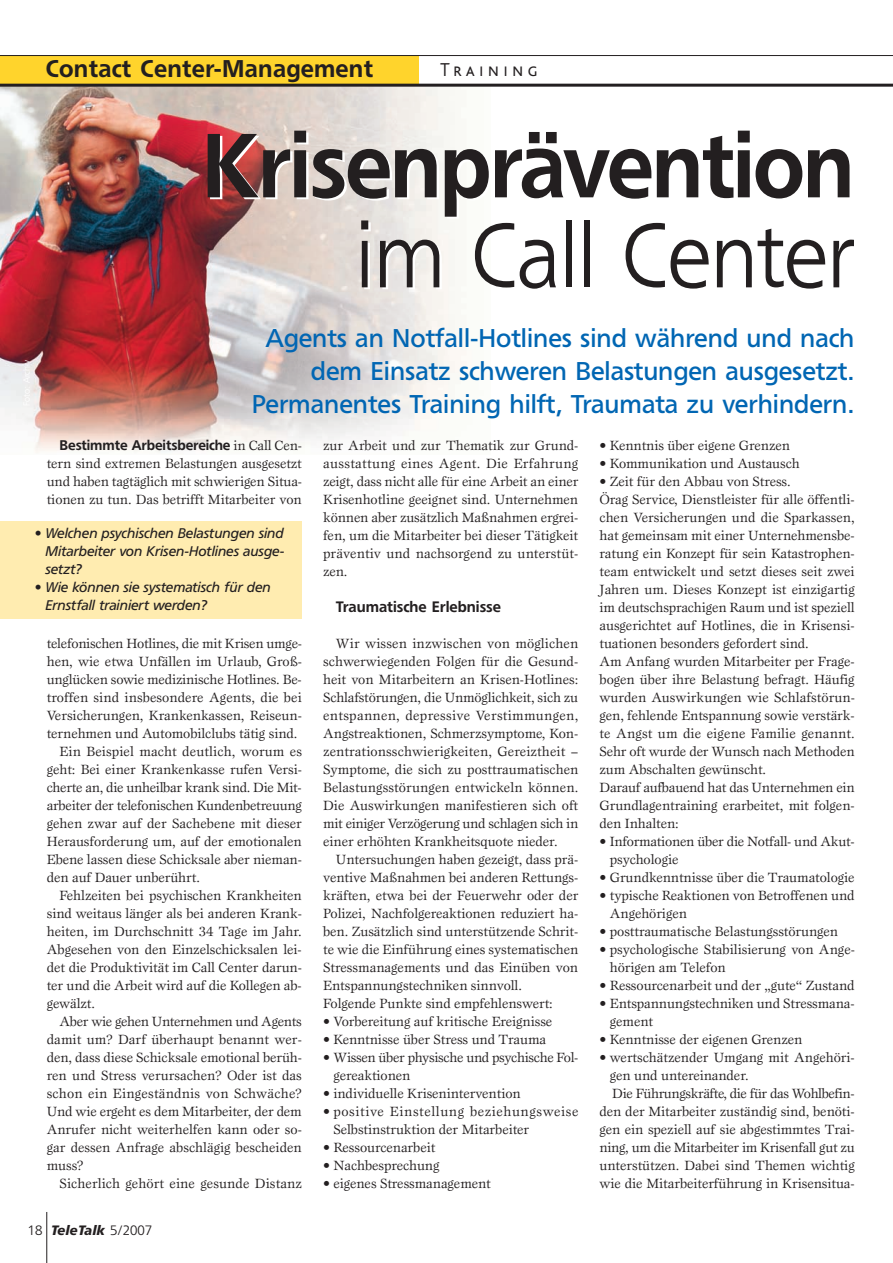
<style>
.page{position:relative;width:893px;height:1263px;background:#fff}
.page>*{position:absolute;margin:0;border:0;box-sizing:border-box;transform-origin:0 0}
.t1{font:500 90px "Freeborn SB";letter-spacing:-.02em;color:#231f20;scale:.95 1}
.t2{font:300 90px "Freeborn SB";color:#231f20;scale:.95 1}
.t3{font:25.5px/33px "Freeborn SB";color:#0166b3;text-align:right}
.t4{font:500 24px "Freeborn SB";letter-spacing:.01em;color:#231f20}
.t5{font:300 19.5px "Bliss Caps";letter-spacing:.215em;color:#231f20}
.t6{font:500 15px "Freeborn SB";color:#231f20}
.t7{font:13.8px/18px "Esprit";letter-spacing:-.005em;color:#231f20}
.t8{font:italic 13.8px/18px "Freeborn SB";color:#231f20;text-align:justify}
.t9{font:13.8px/18px "Esprit";letter-spacing:-.025em;color:#231f20}
.t10{font:13.8px/18px "Esprit";letter-spacing:.025em;color:#231f20}
.t11{font:500 13.8px "Freeborn SB";letter-spacing:-.005em;color:#231f20}
.t12{font:13.8px "Esprit";letter-spacing:.015em;color:#231f20}
.t13{font:300 13.5px "Freeborn SB";color:#231f20}
.s1{font-family:"Esprit";font-weight:400}
.s2{font-weight:700;font-style:italic}
</style>
<div class="page">
<img style="left:0;top:87px;width:466px;height:366px">
<hr style="left:47px;top:1212px;width:1px;height:51px;background:#231f20">
<div style="left:0;top:55px;width:419px;height:30px;background:#ffd42c"></div>
<hr style="left:0;top:55px;width:893px;height:1px;background:#231f20">
<hr style="left:0;top:84px;width:893px;height:3px;background:#231f20">
<div style="left:0;top:521px;width:302px;height:97px;background:#ffecb0"></div>
<h3 class="t4" style="left:46px;top:55px;width:329px">Contact Center-Management</h3>
<h3 class="t5" style="left:440px;top:64px;width:99px">Training</h3>
<h1 class="t1" style="left:202px;top:114px;width:689px">Krisenprävention</h1>
<h1 class="t2" style="left:356px;top:204px;width:526px">im Call Center</h1>
<h2 class="t3" style="left:252px;top:322px;width:604px">Agents an Notfall-Hotlines sind während und nach dem Einsatz schweren Belastungen ausgesetzt.<br>Permanentes Training hilft, Traumata zu verhindern.</h2>
<p class="t11" style="left:60px;top:437px;width:244px">Bestimmte Arbeitsbereiche <span class="s1">in Call Cen-</span></p>
<p class="t7" style="left:47px;top:456px;width:257px;text-align:justify">tern sind extremen Belastungen ausgesetzt und haben tagtäglich mit schwierigen Situa&shy;tionen zu tun. Das betrifft Mitarbeiter von</p>
<p class="t8" style="left:46px;top:524px;width:240px;text-indent:-12px">• Welchen psychischen Belastungen sind Mitarbeiter von Krisen-Hotlines ausge&shy;setzt?</p>
<p class="t8" style="left:46px;top:578px;width:227px;text-indent:-12px">• Wie können sie systematisch für den<br>Ernstfall trainiert werden?</p>
<p class="t7" style="left:47px;top:636px;width:257px">telefonischen Hotlines, die mit Krisen umge-</p>
<p class="t7" style="left:47px;top:654px;width:257px">hen, wie etwa Unfällen im Urlaub, Groß-</p>
<p class="t7" style="left:47px;top:671px;width:256px">unglücken sowie medizinische Hotlines. Be-</p>
<p class="t7" style="left:47px;top:689px;width:257px">troffen sind insbesondere Agents, die bei</p>
<p class="t7" style="left:47px;top:707px;width:257px">Versicherungen, Krankenkassen, Reiseun-</p>
<p class="t7" style="left:47px;top:725px;width:252px">ternehmen und Automobilclubs tätig sind.</p>
<p class="t7" style="left:60px;top:743px;width:244px">Ein Beispiel macht deutlich, worum es</p>
<p class="t7" style="left:47px;top:761px;width:257px">geht: Bei einer Krankenkasse rufen Versi-</p>
<p class="t7" style="left:47px;top:779px;width:256px">cherte an, die unheilbar krank sind. Die Mit-</p>
<p class="t7" style="left:47px;top:797px;width:257px">arbeiter der telefonischen Kundenbetreuung</p>
<p class="t7" style="left:47px;top:815px;width:257px">gehen zwar auf der Sachebene mit dieser</p>
<p class="t7" style="left:47px;top:833px;width:257px">Herausforderung um, auf der emotionalen</p>
<p class="t7" style="left:47px;top:851px;width:257px">Ebene lassen diese Schicksale aber nieman-</p>
<p class="t7" style="left:47px;top:869px;width:155px">den auf Dauer unberührt.</p>
<p class="t7" style="left:60px;top:887px;width:244px">Fehlzeiten bei psychischen Krankheiten</p>
<p class="t7" style="left:47px;top:905px;width:257px">sind weitaus länger als bei anderen Krank-</p>
<p class="t7" style="left:47px;top:923px;width:256px">heiten, im Durchschnitt 34 Tage im Jahr.</p>
<p class="t7" style="left:47px;top:941px;width:256px">Abgesehen von den Einzelschicksalen lei-</p>
<p class="t7" style="left:47px;top:959px;width:257px">det die Produktivität im Call Center darun-</p>
<p class="t7" style="left:47px;top:977px;width:256px">ter und die Arbeit wird auf die Kollegen ab-</p>
<p class="t7" style="left:47px;top:995px;width:50px">gewälzt.</p>
<p class="t9" style="left:59px;top:1013px;width:244px">Aber wie gehen Unternehmen und Agents</p>
<p class="t7" style="left:47px;top:1031px;width:257px">damit um? Darf überhaupt benannt wer-</p>
<p class="t7" style="left:47px;top:1049px;width:257px">den, dass diese Schicksale emotional berüh-</p>
<p class="t7" style="left:47px;top:1067px;width:257px">ren und Stress verursachen? Oder ist das</p>
<p class="t12" style="left:47px;top:1088px;width:257px">schon ein Eingeständnis von Schwäche?</p>
<p class="t7" style="left:47px;top:1103px;width:257px">Und wie ergeht es dem Mitarbeiter, der dem</p>
<p class="t7" style="left:47px;top:1121px;width:257px">Anrufer nicht weiterhelfen kann oder so-</p>
<p class="t7" style="left:47px;top:1139px;width:257px">gar dessen Anfrage abschlägig bescheiden</p>
<p class="t7" style="left:47px;top:1157px;width:38px">muss?</p>
<p class="t7" style="left:59px;top:1175px;width:244px">Sicherlich gehört eine gesunde Distanz</p>
<p class="t13" style="left:28px;top:1222px;width:126px">18 <span class="s2">TeleTalk</span> 5/2007</p>
<p class="t7" style="left:323px;top:437px;width:257px;text-align:justify">zur Arbeit und zur Thematik zur Grund&shy;ausstattung eines Agent. Die Erfahrung zeigt, dass nicht alle für eine Arbeit an einer Krisenhotline geeignet sind. Unternehmen können aber zusätzlich Maßnahmen ergrei&shy;fen, um die Mitarbeiter bei dieser Tätigkeit präventiv und nachsorgend zu unterstüt&shy;zen.</p>
<p class="t6" style="left:336px;top:598px;width:167px">Traumatische Erlebnisse</p>
<p class="t7" style="left:323px;top:636px;width:257px;text-align:justify;text-indent:13px">Wir wissen inzwischen von möglichen schwerwiegenden Folgen für die Gesund&shy;heit von Mitarbeitern an Krisen-Hotlines:<br>Schlafstörungen, die Unmöglichkeit, sich zu ent spannen, depressive Verstimmungen, Angst reaktionen, Schmerzsymptome, Kon&shy;zentrationsschwierigkeiten, Gereiztheit – Symptome, die sich zu posttraumatischen Belastungsstörungen entwickeln können.<br>Die Auswirkungen manifestieren sich oft mit einiger Verzögerung und schlagen sich in einer erhöhten Krankheitsquote nieder.</p>
<p class="t7" style="left:323px;top:851px;width:257px;text-indent:13px">Untersuchungen haben gezeigt, dass prä&shy;ventive Maßnahmen bei anderen Rettungs&shy;kräften, etwa bei der Feuerwehr oder der Polizei, Nachfolgereaktionen reduziert ha&shy;ben. Zusätzlich sind unterstützende Schrit&shy;te wie die Einführung eines systematischen Stressmanagements und das Einüben von Entspannungstechniken sinnvoll.<br>Folgende Punkte sind empfehlenswert:</p>
<p class="t7" style="left:323px;top:1013px;width:231px">• Vorbereitung auf kritische Ereignisse</p>
<p class="t7" style="left:323px;top:1031px;width:225px">• Kenntnisse über Stress und Trauma</p>
<p class="t9" style="left:333px;top:1049px;width:246px;text-indent:-10px">• Wissen über physische und psychische Fol&shy;gereaktionen</p>
<p class="t7" style="left:323px;top:1085px;width:199px">• individuelle Krisenintervention</p>
<p class="t10" style="left:333px;top:1103px;width:246px;text-indent:-10px">• positive Einstellung beziehungsweise<br>Selbstinstruktion der Mitarbeiter</p>
<p class="t7" style="left:323px;top:1139px;width:114px">• Ressourcenarbeit</p>
<p class="t7" style="left:323px;top:1157px;width:118px">• Nachbesprechung</p>
<p class="t7" style="left:323px;top:1175px;width:169px">• eigenes Stressmanagement</p>
<p class="t7" style="left:599px;top:437px;width:192px">• Kenntnis über eigene Grenzen</p>
<p class="t7" style="left:599px;top:455px;width:202px">• Kommunikation und Austausch</p>
<p class="t7" style="left:599px;top:473px;width:257px">• Zeit für den Abbau von Stress.<br>Örag Service, Dienstleister für alle öffentli&shy;chen Versicherungen und die Sparkassen, hat gemeinsam mit einer Unternehmensbe&shy;ratung ein Konzept für sein Katastrophen&shy;team entwickelt und setzt dieses seit zwei Jahren um. Dieses Konzept ist einzigartig im deutschsprachigen Raum und ist speziell ausgerichtet auf Hotlines, die in Krisensi&shy;tuationen besonders gefordert sind.<br>Am Anfang wurden Mitarbeiter per Frage&shy;bogen über ihre Belastung befragt. Häufig wurden Auswirkungen wie Schlafstörun&shy;gen, fehlende Entspannung sowie verstärk&shy;te Angst um die eigene Familie genannt.<br>Sehr oft wurde der Wunsch nach Methoden zum Abschalten gewünscht.<br>Darauf aufbauend hat das Unternehmen ein Grundlagentraining erarbeitet, mit folgen&shy;den Inhalten:</p>
<p class="t7" style="left:610px;top:833px;width:246px;text-indent:-10px">• Informationen über die Notfall- und Akut&shy;psychologie</p>
<p class="t7" style="left:599px;top:869px;width:257px">• Grundkenntnisse über die Traumatologie</p>
<p class="t7" style="left:610px;top:887px;width:246px;text-indent:-10px">• typische Reaktionen von Betroffenen und<br>Angehörigen</p>
<p class="t7" style="left:599px;top:923px;width:240px">• posttraumatische Belastungsstörungen</p>
<p class="t7" style="left:610px;top:941px;width:246px;text-indent:-10px">• psychologische Stabilisierung von Ange&shy;hörigen am Telefon</p>
<p class="t7" style="left:599px;top:977px;width:257px">• Ressourcenarbeit und der „gute“ Zustand</p>
<p class="t7" style="left:610px;top:995px;width:246px;text-indent:-10px">• Entspannungstechniken und Stressmana&shy;gement</p>
<p class="t7" style="left:599px;top:1031px;width:204px">• Kenntnisse der eigenen Grenzen</p>
<p class="t7" style="left:599px;top:1049px;width:257px">• wertschätzender Umgang mit Angehöri-</p>
<p class="t7" style="left:610px;top:1067px;width:140px">gen und untereinander.</p>
<p class="t9" style="left:612px;top:1085px;width:244px">Die Führungskräfte, die für das Wohlbefin-</p>
<p class="t7" style="left:599px;top:1103px;width:257px">den der Mitarbeiter zuständig sind, benöti-</p>
<p class="t7" style="left:599px;top:1121px;width:257px">gen ein speziell auf sie abgestimmtes Trai-</p>
<p class="t7" style="left:599px;top:1139px;width:257px">ning, um die Mitarbeiter im Krisenfall gut zu</p>
<p class="t7" style="left:599px;top:1157px;width:257px">unterstützen. Dabei sind Themen wichtig</p>
<p class="t7" style="left:599px;top:1175px;width:257px">wie die Mitarbeiterführung in Krisensitua-</p>
</div>
